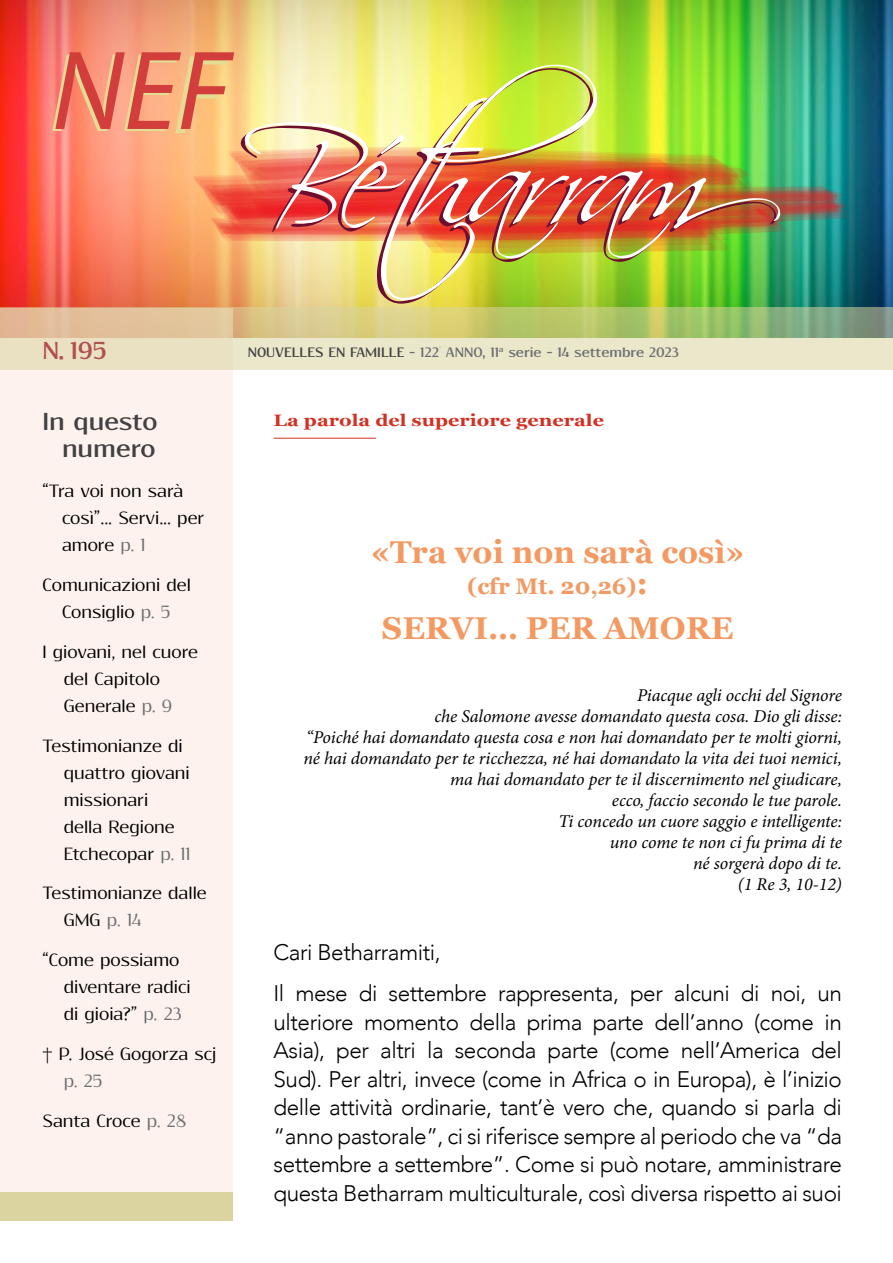
<style>
.page{position:relative;width:893px;height:1263px;background:#fff}
.page>*{position:absolute;margin:0;border:0;box-sizing:border-box;transform-origin:0 0}
.t1{font:italic 113.7px "Myriad Pro";color:#d23e3b}
.t2{font:700 31.5px "Georgia";color:#f39961}
.t3{font:700 27px/27px "Resagokr";color:#414042;text-align:right}
.t4{font:700 27px "Resagokr";color:#b14e52}
.t5{font:300 22.5px/28.5px "Avenir";letter-spacing:-.02em;color:#000}
.t6{font:700 22.5px "Georgia";color:#f39961}
.t7{font:19.5px/27px "Resagokr";color:#000}
.t8{font:italic 18px/21px "Minion Pro";letter-spacing:-.005em;color:#000;text-align:right}
.t9{font:700 16.5px "Georgia";color:#d23123;scale:1.2 1}
.t10{font:700 15px "Resagokr";color:#6d6e71}
.s1{color:#444}
.s2{color:#6d6e71}
.s3{font-size:31.5px}
</style>
<div class="page">
<img style="left:0;top:0;width:893px;height:307px">
<img style="left:52px;top:54px;width:797px;height:250px">
<div style="left:0;top:308px;width:233px;height:902px;background:#fdf2ed"></div>
<svg style="left:0;top:307px;width:893px;height:63px;background:#d6d2a5"></svg>
<div style="left:0;top:1192px;width:233px;height:29px;background:#dbd4a1"></div>
<hr style="left:274px;top:438px;width:102px;height:1px;background:#d23123">
<h1 class="t1" style="left:52px;top:21px;width:180px">NEF</h1>
<p class="t4" style="left:43px;top:337px;width:66px">N. 195</p>
<p class="t10" style="left:248px;top:344px;width:433px"><span class="s1">NOUVELLES EN FAMILLE</span> - 122<sup>°</sup> ANNO, 11<sup>a</sup> serie - 14 settembre 2023</p>
<p class="t3" style="left:43px;top:409px;width:116px">In questo numero</p>
<p class="t7" style="left:62px;top:478px;width:144px;text-indent:-20px">“Tra voi non sarà così”... Servi... per amore <span class="s2">p. 1</span></p>
<p class="t7" style="left:43px;top:571px;width:150px;text-align:center">Comunicazioni del<br>Consiglio <span class="s2">p. 5</span></p>
<p class="t7" style="left:64px;top:638px;width:136px;text-indent:-21px">I giovani, nel cuore del Capitolo<br>Generale <span class="s2">p. 9</span></p>
<p class="t7" style="left:64px;top:732px;width:128px;text-indent:-21px">Testimonianze di quattro giovani missionari della Regione<br>Etchecopar <span class="s2">p. 11</span></p>
<p class="t7" style="left:64px;top:880px;width:145px;text-indent:-21px">Testimonianze dalle<br>GMG <span class="s2">p. 14</span></p>
<p class="t7" style="left:64px;top:947px;width:129px;text-indent:-21px">“Come possiamo diventare radici di gioia?” <span class="s2">p. 23</span></p>
<p class="t7" style="left:43px;top:1040px;width:175px">† P. José Gogorza scj</p>
<p class="t7" style="left:43px;top:1061px;width:145px;line-height:39.8px;text-indent:21px"><span class="s2">p. 25<br></span>Santa Croce <span class="s2">p. 28</span></p>
<p class="t9" style="left:274px;top:408px;width:277px">La parola del superiore generale</p>
<h2 class="t2" style="left:371px;top:528px;width:375px">«Tra voi non sarà così»</h2>
<p class="t6" style="left:467px;top:570px;width:182px">(cfr Mt. 20,26)<span class="s3">:</span></p>
<h2 class="t2" style="left:382px;top:604px;width:353px">SERVI… PER AMORE</h2>
<p class="t8" style="left:303px;top:685px;width:540px">Piacque agli occhi del Signore<br>che Salomone avesse domandato questa cosa. Dio gli disse:<br>“Poiché hai domandato questa cosa e non hai domandato per te molti giorni, né hai domandato per te ricchezza, né hai domandato la vita dei tuoi nemici, ma hai domandato per te il discernimento nel giudicare,<br>ecco, faccio secondo le tue parole.<br>Ti concedo un cuore saggio e intelligente:<br>uno come te non ci fu prima di te<br>né sorgerà dopo di te.<br>(1 Re 3, 10-12)</p>
<p class="t5" style="left:274px;top:931px;width:570px;line-height:41.2px">Cari Betharramiti,<br>Il mese di settembre rappresenta, per alcuni di noi, un</p>
<p class="t5" style="left:274px;top:1007px;width:570px;text-align:justify">ulteriore momento della prima parte dell’anno (come in Asia), per altri la seconda parte (come nell’America del Sud). Per altri, invece (come in Africa o in Europa), è l’inizio delle attività ordinarie, tant’è vero che, quando si parla di “anno pastorale”, ci si riferisce sempre al periodo che va “da settembre a settembre”. Come si può notare, amministrare questa Betharram multiculturale, così diversa rispetto ai suoi</p>
</div>
